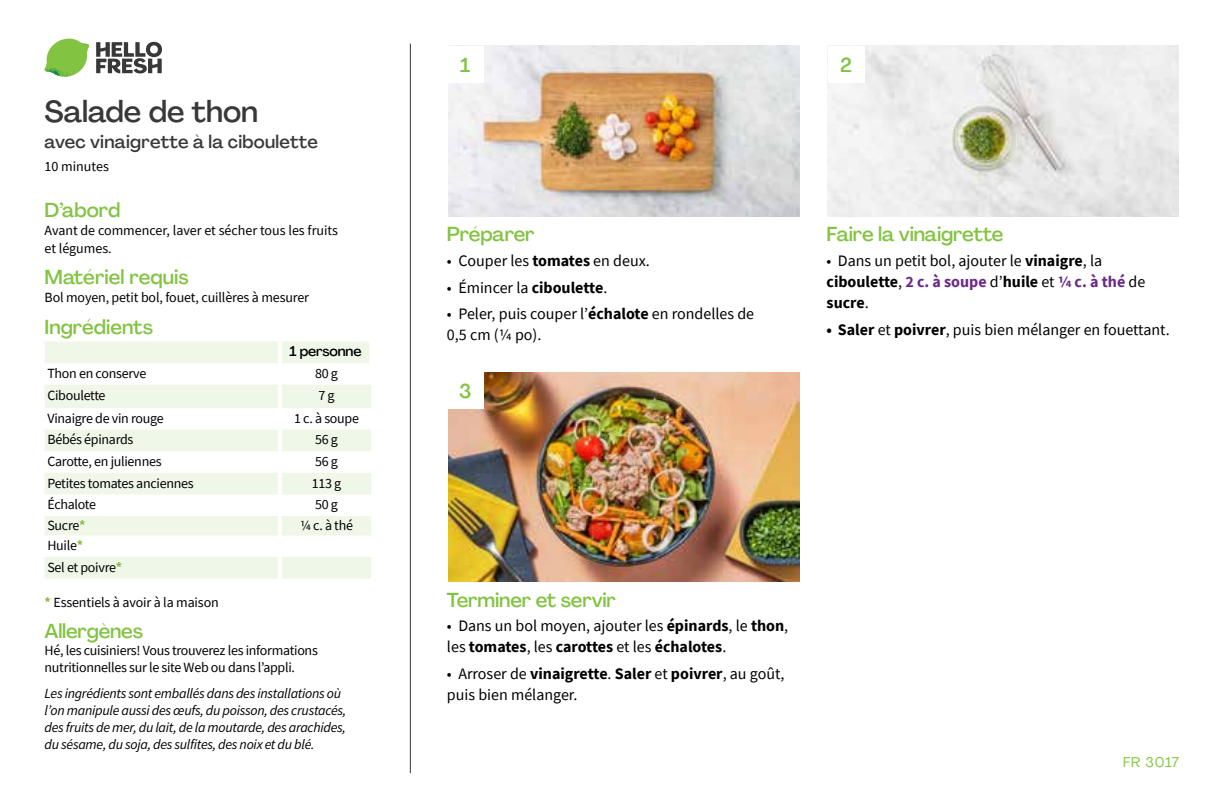
<style>
.page{position:relative;width:1224px;height:792px;background:#fff}
.page>*{position:absolute;margin:0;border:0;box-sizing:border-box;transform-origin:0 0}
.t1{font:500 30px "Agrandir";color:#383839}
.t2{font:500 20px "Agrandir";letter-spacing:-.01em;color:#82c341}
.t3{font:500 18px "Agrandir";letter-spacing:.01em;color:#383839}
.t4{font:16px/21px "Source Sans Pro";color:#000}
.t5{font:14px/21.6px "Source Sans Pro";letter-spacing:-.02em;color:#000}
.t6{font:italic 14px/17px "Source Sans Pro";letter-spacing:-.02em;color:#000}
.t7{font:14px/18px "Source Sans Pro";color:#000}
.t8{font:500 14px "Agrandir";letter-spacing:-.01em;color:#000}
.t9{font:14px "Agrandir";letter-spacing:.045em;color:#82c341}
.s1{font-weight:700;color:#8cba42}
.s2{font-weight:700}
.s3{font-weight:700;color:#6c2888}
</style>
<div class="page">
<svg style="left:96px;top:41px;width:66px;height:33px"></svg>
<svg style="left:48px;top:39px;width:39px;height:25px"></svg>
<img style="left:69px;top:39px;width:20px;height:17px">
<img style="left:47px;top:53px;width:38px;height:7px">
<img style="left:44px;top:56px;width:40px;height:21px">
<img style="left:68px;top:60px;width:17px;height:17px">
<hr style="left:410px;top:44px;width:1px;height:729px;background:#383839">
<svg style="left:45px;top:342px;width:326px;height:237px;fill:#eff7e8"></svg>
<hr style="left:278px;top:342px;width:4px;height:21px;background:#fff">
<hr style="left:369px;top:342px;width:4px;height:21px;background:#fff">
<hr style="left:278px;top:363px;width:4px;height:22px;background:#fff">
<hr style="left:278px;top:385px;width:4px;height:23px;background:#fff">
<hr style="left:278px;top:408px;width:4px;height:22px;background:#fff">
<hr style="left:278px;top:430px;width:4px;height:21px;background:#fff">
<hr style="left:278px;top:451px;width:4px;height:22px;background:#fff">
<hr style="left:278px;top:473px;width:4px;height:21px;background:#fff">
<hr style="left:278px;top:494px;width:4px;height:22px;background:#fff">
<hr style="left:278px;top:516px;width:4px;height:19px;background:#fff">
<hr style="left:278px;top:535px;width:4px;height:22px;background:#fff">
<hr style="left:278px;top:557px;width:4px;height:22px;background:#fff">
<img style="left:448px;top:46px;width:351px;height:170px">
<img style="left:448px;top:372px;width:351px;height:210px">
<img style="left:828px;top:46px;width:351px;height:170px">
<div style="left:447px;top:46px;width:37px;height:36px;background:#fff"></div>
<div style="left:447px;top:372px;width:37px;height:36px;background:#fff"></div>
<div style="left:828px;top:46px;width:36px;height:36px;background:#fff"></div>
<h1 class="t1" style="left:45px;top:93px;width:215px">Salade de thon</h1>
<p class="t3" style="left:45px;top:130px;width:275px">avec vinaigrette à la ciboulette</p>
<p class="t7" style="left:45px;top:157px;width:66px">10 minutes</p>
<p class="t2" style="left:45px;top:198px;width:77px">D’abord</p>
<p class="t7" style="left:45px;top:221px;width:295px">Avant de commencer, laver et sécher tous les fruits et légumes.</p>
<p class="t2" style="left:45px;top:265px;width:146px">Matériel requis</p>
<p class="t5" style="left:45px;top:287px;width:266px">Bol moyen, petit bol, fouet, cuillères à mesurer</p>
<p class="t2" style="left:45px;top:314px;width:110px">Ingrédients</p>
<p class="t8" style="left:290px;top:343px;width:74px">1 personne</p>
<p class="t5" style="left:47px;top:362px;width:101px">Thon en conserve</p>
<p class="t5" style="left:315px;top:362px;width:24px">80g</p>
<p class="t5" style="left:47px;top:385px;width:60px">Ciboulette</p>
<p class="t5" style="left:318px;top:385px;width:18px">7g</p>
<p class="t5" style="left:47px;top:407px;width:118px">Vinaigre de vin rouge</p>
<p class="t5" style="left:294px;top:407px;width:66px">1 c. à soupe</p>
<p class="t5" style="left:47px;top:429px;width:88px">Bébés épinards</p>
<p class="t5" style="left:315px;top:429px;width:24px">56g</p>
<p class="t5" style="left:47px;top:450px;width:116px">Carotte, en juliennes</p>
<p class="t5" style="left:315px;top:450px;width:24px">56g</p>
<p class="t5" style="left:47px;top:472px;width:148px">Petites tomates anciennes</p>
<p class="t5" style="left:312px;top:472px;width:31px">113 g</p>
<p class="t5" style="left:47px;top:494px;width:50px">Échalote</p>
<p class="t5" style="left:315px;top:494px;width:24px">50 g</p>
<p class="t5" style="left:47px;top:514px;width:40px">Sucre<span class="s1">*</span></p>
<p class="t5" style="left:300px;top:514px;width:54px">1/4 c. à thé</p>
<p class="t5" style="left:47px;top:535px;width:76px">Huile<span class="s1">*<br></span>Sel et poivre<span class="s1">*</span></p>
<p class="t5" style="left:45px;top:591px;width:176px"><span class="s1">*</span> Essentiels à avoir à la maison</p>
<p class="t2" style="left:45px;top:618px;width:100px">Allergènes</p>
<p class="t5" style="left:45px;top:642px;width:275px;line-height:17px">Hé, les cuisiniers! Vous trouverez les informations nutritionnelles sur le site Web ou dans l’appli.</p>
<p class="t6" style="left:45px;top:685px;width:303px">Les ingrédients sont emballés dans des installations où l’on manipule aussi des œufs, du poisson, des crustacés, des fruits de mer, du lait, de la moutarde, des arachides, du sésame, du soja, des sulfites, des noix et du blé.</p>
<p class="t2" style="left:460px;top:52px;width:12px">1</p>
<p class="t2" style="left:447px;top:222px;width:89px">Préparer</p>
<p class="t4" style="left:447px;top:250px;width:204px">• Couper les <span class="s2">tomates</span> en deux.</p>
<p class="t4" style="left:447px;top:277px;width:162px">• Émincer la <span class="s2">ciboulette</span>.</p>
<p class="t4" style="left:447px;top:303px;width:309px">• Peler, puis couper l’<span class="s2">échalote</span> en rondelles de<br>0,5 cm (1/4 po).</p>
<p class="t2" style="left:459px;top:378px;width:14px">3</p>
<p class="t2" style="left:840px;top:52px;width:13px">2</p>
<p class="t2" style="left:827px;top:222px;width:178px">Faire la vinaigrette</p>
<p class="t4" style="left:827px;top:250px;width:320px">• Dans un petit bol, ajouter le <span class="s2">vinaigre</span>, la <span class="s2">ciboulette</span>, <span class="s3">2 c. à soupe</span> d’<span class="s2">huile</span> et <span class="s3">1/4 c. à thé</span> de <span class="s2">sucre</span>.</p>
<p class="t4" style="left:827px;top:319px;width:345px"><span class="s2">• Saler</span> et <span class="s2">poivrer</span>, puis bien mélanger en fouettant.</p>
<p class="t2" style="left:447px;top:587px;width:171px">Terminer et servir</p>
<p class="t4" style="left:447px;top:615px;width:343px">• Dans un bol moyen, ajouter les <span class="s2">épinards</span>, le <span class="s2">thon</span>, les <span class="s2">tomates</span>, les <span class="s2">carottes</span> et les <span class="s2">échalotes</span>.</p>
<p class="t4" style="left:447px;top:663px;width:339px">• Arroser de <span class="s2">vinaigrette</span>. <span class="s2">Saler</span> et <span class="s2">poivrer</span>, au goût, puis bien mélanger.</p>
<p class="t9" style="left:1123px;top:753px;width:57px">FR 3017</p>
</div>
